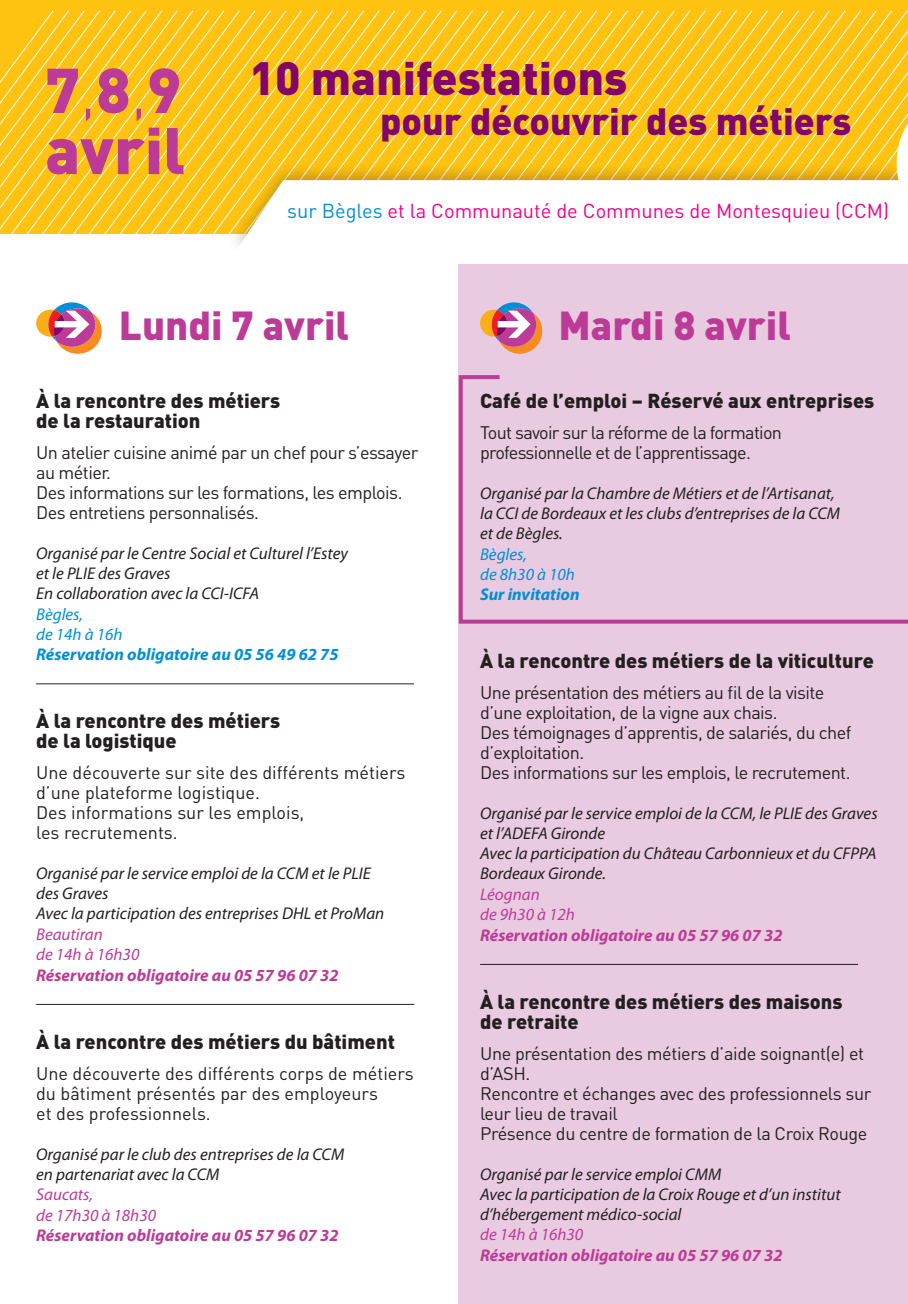
<style>
.page{position:relative;width:908px;height:1304px;background:#fff}
.page>*{position:absolute;margin:0;border:0;box-sizing:border-box;transform-origin:0 0}
.t1{font:900 64.8px "DIN";color:#bc3b96}
.t2{font:900 62.2px "DIN";color:#bc3b96}
.t3{font:900 46.2px "DIN";color:#82056a}
.t4{font:900 40px "DIN";color:#bc3b96}
.t5{font:900 37.4px "DIN";color:#82056a}
.t6{font:900 20px/20px "DIN";color:#231f20}
.t7{font:20px "DIN";color:#ed028c}
.t8{font:18px/20px "DIN";letter-spacing:-.03em;color:#231f20}
.t9{font:18px/20px "DIN";color:#231f20}
.t10{font:italic 17px/20px "Myriad Pro";color:#231f20}
.t11{font:italic 700 17px "Myriad Pro";color:#bc3b96}
.t12{font:italic 17px/20.4px "Myriad Pro";color:#bc3b96}
.t13{font:italic 700 17px "Myriad Pro";color:#008fd5}
.t14{font:italic 17px/20.4px "Myriad Pro";color:#008fd5}
.s1{font-weight:300}
.s2{color:#008fd5}
</style>
<div class="page">
<div style="left:0;top:0;width:907px;height:234px;background:#fec210"></div>
<svg style="left:3px;top:56px;width:16px;height:178px"></svg>
<svg style="left:19px;top:36px;width:15px;height:198px"></svg>
<svg style="left:34px;top:14px;width:16px;height:220px"></svg>
<svg style="left:50px;top:10px;width:15px;height:224px"></svg>
<svg style="left:65px;top:10px;width:16px;height:224px"></svg>
<svg style="left:81px;top:10px;width:15px;height:224px"></svg>
<svg style="left:96px;top:10px;width:16px;height:224px"></svg>
<svg style="left:112px;top:10px;width:15px;height:224px"></svg>
<svg style="left:127px;top:10px;width:16px;height:224px"></svg>
<svg style="left:143px;top:10px;width:15px;height:224px"></svg>
<svg style="left:158px;top:10px;width:16px;height:224px"></svg>
<svg style="left:174px;top:10px;width:15px;height:224px"></svg>
<svg style="left:189px;top:10px;width:16px;height:224px"></svg>
<svg style="left:205px;top:10px;width:15px;height:224px"></svg>
<svg style="left:220px;top:10px;width:16px;height:216px"></svg>
<div style="left:458px;top:262px;width:449px;height:1042px;background:#e9cbe1"></div>
<svg style="left:36px;top:302px;width:66px;height:52px"></svg>
<hr style="left:36px;top:683px;width:378px;height:1px;background:#231f20">
<hr style="left:36px;top:1004px;width:378px;height:1px;background:#231f20">
<svg style="left:480px;top:302px;width:62px;height:52px"></svg>
<hr style="left:480px;top:964px;width:377px;height:1px;background:#231f20">
<div style="left:224px;top:162px;width:683px;height:103px;background:#231f20;opacity:.25"></div>
<div style="left:113px;top:250px;width:794px;height:14px;background:#fff"></div>
<div style="left:899px;top:90px;width:8px;height:213px;background:#231f20;opacity:.25"></div>
<svg style="left:236px;top:10px;width:671px;height:240px"></svg>
<svg style="left:458px;top:375px;width:449px;height:249px"></svg>
<h2 class="t2" style="left:45px;top:49px;width:137px">7<span class="s1">,</span>8<span class="s1">,</span>9</h2>
<h1 class="t1" style="left:45px;top:107px;width:141px">avril</h1>
<h3 class="t3" style="left:249px;top:48px;width:379px">10 manifestations</h3>
<h3 class="t5" style="left:380px;top:96px;width:472px">pour découvrir des métiers</h3>
<p class="t7" style="left:287px;top:198px;width:603px"><span class="s2">sur Bègles</span> et la Communauté de Communes de Montesquieu (CCM)</p>
<h3 class="t4" style="left:119px;top:298px;width:232px">Lundi 7 avril</h3>
<p class="t6" style="left:36px;top:390px;width:245px">À la rencontre des métiers de la restauration</p>
<p class="t8" style="left:36px;top:442px;width:383px">Un atelier cuisine animé par un chef pour s’essayer au métier.<br>Des informations sur les formations, les emplois.<br>Des entretiens personnalisés.</p>
<p class="t10" style="left:36px;top:543px;width:313px">Organisé par le Centre Social et Culturel l’Estey et le PLIE des Graves<br>En collaboration avec la CCI-ICFA</p>
<p class="t14" style="left:36px;top:603px;width:88px">Bègles,<br>de 14h à 16h</p>
<p class="t13" style="left:36px;top:643px;width:304px">Réservation obligatoire au 05 56 49 62 75</p>
<p class="t6" style="left:36px;top:710px;width:245px">À la rencontre des métiers de la logistique</p>
<p class="t9" style="left:36px;top:763px;width:371px">Une découverte sur site des différents métiers d’une plateforme logistique.<br>Des informations sur les emplois,<br>les recrutements.</p>
<p class="t10" style="left:36px;top:863px;width:349px">Organisé par le service emploi de la CCM et le PLIE des Graves<br>Avec la participation des entreprises DHL et ProMan</p>
<p class="t12" style="left:36px;top:924px;width:105px">Beautiran<br>de 14h à 16h30</p>
<p class="t11" style="left:36px;top:964px;width:304px">Réservation obligatoire au 05 57 96 07 32</p>
<p class="t6" style="left:36px;top:1030px;width:360px">À la rencontre des métiers du bâtiment</p>
<p class="t9" style="left:36px;top:1063px;width:379px">Une découverte des différents corps de métiers du bâtiment présentés par des employeurs<br>et des professionnels.</p>
<p class="t10" style="left:36px;top:1144px;width:309px">Organisé par le club des entreprises de la CCM en partenariat avec la CCM</p>
<p class="t12" style="left:36px;top:1184px;width:121px">Saucats,<br>de 17h30 à 18h30</p>
<p class="t11" style="left:36px;top:1224px;width:304px">Réservation obligatoire au 05 57 96 07 32</p>
<h3 class="t4" style="left:558px;top:298px;width:234px">Mardi 8 avril</h3>
<p class="t6" style="left:480px;top:390px;width:395px">Café de l’emploi – Réservé aux entreprises</p>
<p class="t8" style="left:480px;top:422px;width:303px">Tout savoir sur la réforme de la formation professionnelle et de l’apprentissage.</p>
<p class="t10" style="left:480px;top:483px;width:361px">Organisé par la Chambre de Métiers et de l’Artisanat, la CCI de Bordeaux et les clubs d’entreprises de la CCM et de Bègles.</p>
<p class="t14" style="left:480px;top:543px;width:96px">Bègles,<br>de 8h30 à 10h</p>
<p class="t13" style="left:480px;top:583px;width:101px">Sur invitation</p>
<p class="t6" style="left:480px;top:650px;width:395px">À la rencontre des métiers de la viticulture</p>
<p class="t8" style="left:480px;top:683px;width:373px">Une présentation des métiers au fil de la visite d’une exploitation, de la vigne aux chais.<br>Des témoignages d’apprentis, de salariés, du chef d’exploitation.<br>Des informations sur les emplois, le recrutement.</p>
<p class="t10" style="left:480px;top:803px;width:399px">Organisé par le service emploi de la CCM, le PLIE des Graves et l’ADEFA Gironde<br>Avec la participation du Château Carbonnieux et du CFPPA Bordeaux Gironde.</p>
<p class="t12" style="left:480px;top:884px;width:96px">Léognan<br>de 9h30 à 12h</p>
<p class="t11" style="left:480px;top:924px;width:304px">Réservation obligatoire au 05 57 96 07 32</p>
<p class="t6" style="left:480px;top:990px;width:364px">À la rencontre des métiers des maisons de retraite</p>
<p class="t8" style="left:480px;top:1043px;width:393px">Une présentation des métiers d’aide soignant(e) et d’ASH.<br>Rencontre et échanges avec des professionnels sur leur lieu de travail<br>Présence du centre de formation de la Croix Rouge</p>
<p class="t10" style="left:480px;top:1164px;width:362px">Organisé par le service emploi CMM<br>Avec la participation de la Croix Rouge et d’un institut d’hébergement médico-social</p>
<p class="t12" style="left:480px;top:1224px;width:105px">de 14h à 16h30</p>
<p class="t11" style="left:480px;top:1244px;width:304px">Réservation obligatoire au 05 57 96 07 32</p>
</div>
